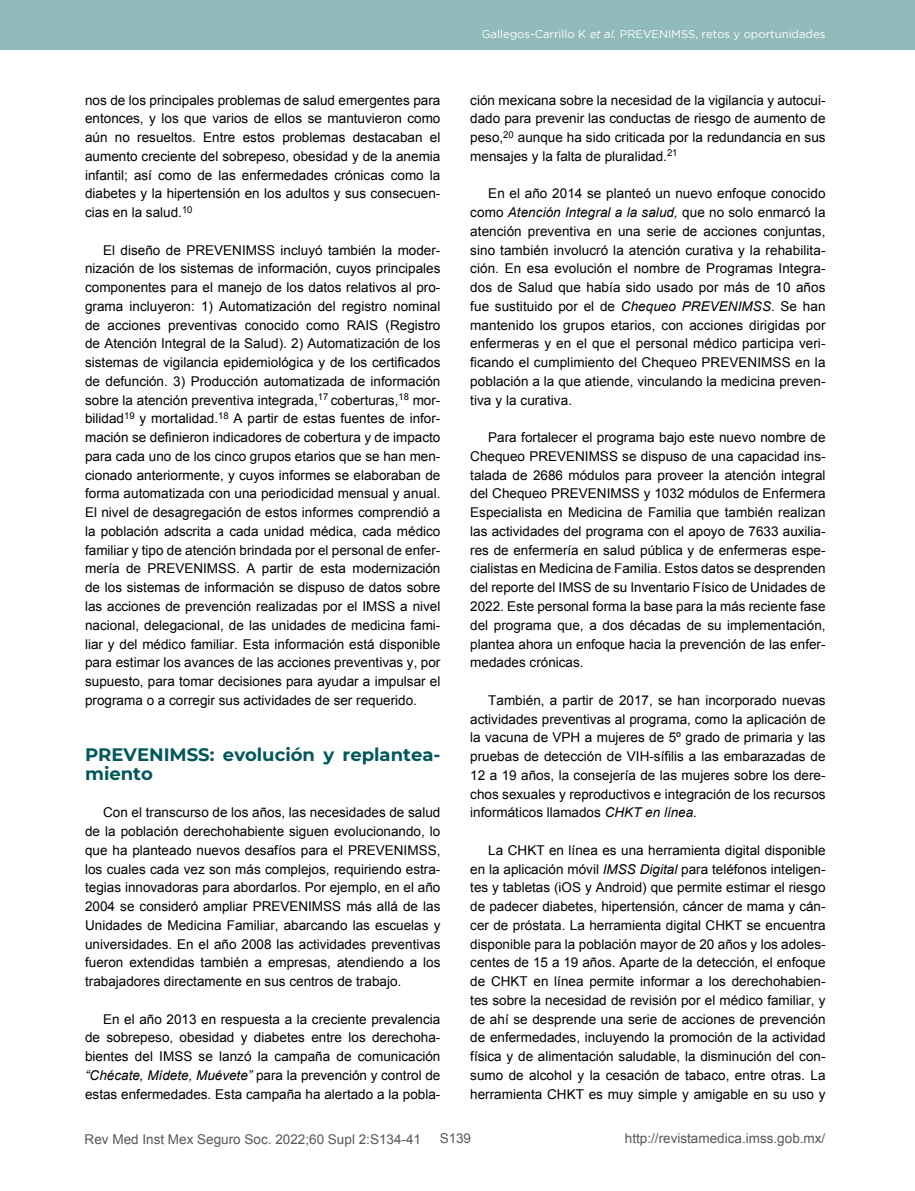
<style>
.page{position:relative;width:915px;height:1191px;background:#fff}
.page>*{position:absolute;margin:0;border:0;box-sizing:border-box;transform-origin:0 0}
.t1{font:700 18px/18.8px "Montserrat";color:#01575a}
.t2{font:13.5px/18.8px "Arial";color:#000;text-align:justify}
.t3{font:13.5px "Arial";color:#575756}
.t4{font:11.25px "Gotham";color:#fff}
.s1{font-style:italic}
</style>
<div class="page">
<div style="left:0;top:0;width:914px;height:50px;background:#91baba"></div>
<p class="t2" style="left:85px;top:91px;width:357px">nos de los principales problemas de salud emergentes para entonces, y los que varios de ellos se mantuvieron como aún no resueltos. Entre estos problemas destacaban el aumento creciente del sobrepeso, obesidad y de la anemia infantil; así como de las enfermedades crónicas como la diabetes y la hipertensión en los adultos y sus consecuen&shy;cias en la salud.<sup>10</sup></p>
<p class="t2" style="left:85px;top:241px;width:357px;text-indent:18px">El diseño de PREVENIMSS incluyó también la moder&shy;nización de los sistemas de información, cuyos principales componentes para el manejo de los datos relativos al pro&shy;grama incluyeron: 1) Automatización del registro nominal de acciones preventivas conocido como RAIS (Registro de Atención Integral de la Salud). 2) Automatización de los sistemas de vigilancia epidemiológica y de los certificados de defunción. 3) Producción automatizada de información sobre la atención preventiva integrada,<sup>17</sup> coberturas,<sup>18</sup> mor&shy;bilidad<sup>19</sup> y mortalidad.<sup>18</sup> A partir de estas fuentes de infor&shy;mación se definieron indicadores de cobertura y de impacto para cada uno de los cinco grupos etarios que se han men&shy;cionado anteriormente, y cuyos informes se elaboraban de forma automatizada con una periodicidad mensual y anual.<br>El nivel de desagregación de estos informes comprendió a la población adscrita a cada unidad médica, cada médico familiar y tipo de atención brindada por el personal de enfer&shy;mería de PREVENIMSS. A partir de esta modernización de los sistemas de información se dispuso de datos sobre las acciones de prevención realizadas por el IMSS a nivel nacional, delegacional, de las unidades de medicina fami&shy;liar y del médico familiar. Esta información está disponible para estimar los avances de las acciones preventivas y, por supuesto, para tomar decisiones para ayudar a impulsar el programa o a corregir sus actividades de ser requerido.</p>
<h1 class="t1" style="left:85px;top:744px;width:357px">PREVENIMSS: evolución y replantea&shy;miento</h1>
<p class="t2" style="left:85px;top:803px;width:357px;text-indent:18px">Con el transcurso de los años, las necesidades de salud de la población derechohabiente siguen evolucionando, lo que ha planteado nuevos desafíos para el PREVENIMSS, los cuales cada vez son más complejos, requiriendo estra&shy;tegias innovadoras para abordarlos. Por ejemplo, en el año 2004 se consideró ampliar PREVENIMSS más allá de las Unidades de Medicina Familiar, abarcando las escuelas y universidades. En el año 2008 las actividades preventivas fueron extendidas también a empresas, atendiendo a los trabajadores directamente en sus centros de trabajo.</p>
<p class="t2" style="left:85px;top:1009px;width:357px;text-indent:18px">En el año 2013 en respuesta a la creciente prevalencia de sobrepeso, obesidad y diabetes entre los derechoha&shy;bientes del IMSS se lanzó la campaña de comunicación <span class="s1">“Chécate, Mídete, Muévete”</span> para la prevención y control de estas enfermedades. Esta campaña ha alertado a la pobla-</p>
<p class="t4" style="left:481px;top:28px;width:345px">Gallegos-Carrillo K <span class="s1">et al.</span> PREVENIMSS, retos y oportunidades</p>
<p class="t2" style="left:470px;top:91px;width:357px">ción mexicana sobre la necesidad de la vigilancia y autocui&shy;dado para prevenir las conductas de riesgo de aumento de peso,<sup>20</sup> aunque ha sido criticada por la redundancia en sus mensajes y la falta de pluralidad.<sup>21</sup></p>
<p class="t2" style="left:470px;top:184px;width:357px;text-indent:18px">En el año 2014 se planteó un nuevo enfoque conocido como <span class="s1">Atención Integral a la salud,</span> que no solo enmarcó la atención preventiva en una serie de acciones conjuntas, sino también involucró la atención curativa y la rehabilita&shy;ción. En esa evolución el nombre de Programas Integra&shy;dos de Salud que había sido usado por más de 10 años fue sustituido por el de <span class="s1">Chequeo PREVENIMSS</span>. Se han mantenido los grupos etarios, con acciones dirigidas por enfermeras y en el que el personal médico participa veri&shy;ficando el cumplimiento del Chequeo PREVENIMSS en la población a la que atiende, vinculando la medicina preven&shy;tiva y la curativa.</p>
<p class="t2" style="left:470px;top:428px;width:357px;text-indent:18px">Para fortalecer el programa bajo este nuevo nombre de Chequeo PREVENIMSS se dispuso de una capacidad ins&shy;talada de 2686 módulos para proveer la atención integral del Chequeo PREVENIMSS y 1032 módulos de Enfermera Especialista en Medicina de Familia que también realizan las actividades del programa con el apoyo de 7633 auxilia&shy;res de enfermería en salud pública y de enfermeras espe&shy;cialistas en Medicina de Familia. Estos datos se desprenden del reporte del IMSS de su Inventario Físico de Unidades de 2022. Este personal forma la base para la más reciente fase del programa que, a dos décadas de su implementación, plantea ahora un enfoque hacia la prevención de las enfer&shy;medades crónicas.</p>
<p class="t2" style="left:470px;top:691px;width:357px;text-indent:18px">También, a partir de 2017, se han incorporado nuevas actividades preventivas al programa, como la aplicación de la vacuna de VPH a mujeres de 5º grado de primaria y las pruebas de detección de VIH-sífilis a las embarazadas de 12 a 19 años, la consejería de las mujeres sobre los dere&shy;chos sexuales y reproductivos e integración de los recursos informáticos llamados <span class="s1">CHKT en línea</span>.</p>
<p class="t2" style="left:470px;top:841px;width:357px;text-indent:18px">La CHKT en línea es una herramienta digital disponible en la aplicación móvil <span class="s1">IMSS Digital</span> para teléfonos inteligen&shy;tes y tabletas (iOS y Android) que permite estimar el riesgo de padecer diabetes, hipertensión, cáncer de mama y cán&shy;cer de próstata. La herramienta digital CHKT se encuentra disponible para la población mayor de 20 años y los adoles&shy;centes de 15 a 19 años. Aparte de la detección, el enfoque de CHKT en línea permite informar a los derechohabien&shy;tes sobre la necesidad de revisión por el médico familiar, y de ahí se desprende una serie de acciones de prevención de enfermedades, incluyendo la promoción de la actividad física y de alimentación saludable, la disminución del con&shy;sumo de alcohol y la cesación de tabaco, entre otras. La herramienta CHKT es muy simple y amigable en su uso y</p>
<p class="t3" style="left:85px;top:1130px;width:338px">Rev Med Inst Mex Seguro Soc. 2022;60 Supl 2:S134-41</p>
<p class="t3" style="left:439px;top:1129px;width:33px">S139</p>
<p class="t3" style="left:624px;top:1129px;width:202px">http://revistamedica.imss.gob.mx/</p>
</div>
